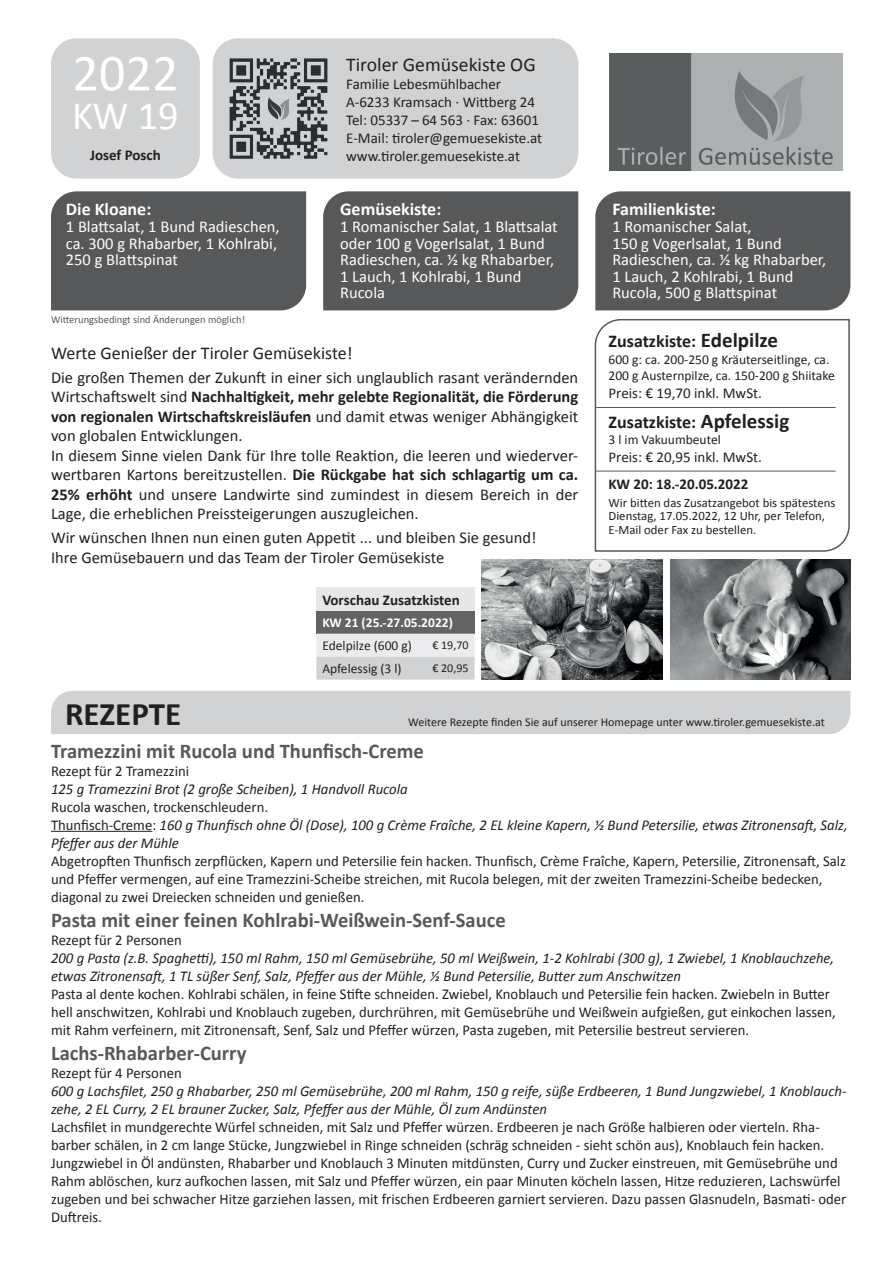
<style>
.page{position:relative;width:893px;height:1263px;background:#fff}
.page>*{position:absolute;margin:0;border:0;box-sizing:border-box;transform-origin:0 0}
.t1{font:52.5px "Calibri";color:#fff}
.t2{font:40.5px "Calibri";color:#fff}
.t3{font:700 33px "Calibri";color:#231f20}
.t4{font:700 21px "Calibri";color:#57585a}
.t5{font:19.5px "Calibri";color:#231f20}
.t6{font:700 18px "Calibri";color:#231f20}
.t7{font:700 18px "Calibri";color:#fff}
.t8{font:18px "Calibri";color:#231f20}
.t9{font:16.5px/19.5px "Calibri";color:#231f20}
.t10{font:16.5px/16.5px "Calibri";color:#fff}
.t11{font:15px/18px "Calibri";color:#231f20}
.t12{font:italic 15px/18px "Calibri";color:#231f20}
.t13{font:700 15px "Calibri";color:#231f20}
.t14{font:13.5px/16.5px "Calibri";color:#231f20}
.t15{font:700 13.5px "Calibri";color:#fff}
.t16{font:12.75px/13.5px "Calibri";color:#231f20}
.t17{font:12px "Calibri";color:#231f20}
.t18{font:10.5px "Calibri";color:#57585a}
.s1{font-weight:700}
.s2{font-size:21px}
.s3{font-style:normal}
</style>
<div class="page">
<div style="left:213px;top:38px;width:365px;height:141px;background:#d1d2d4;border-radius:26px"></div>
<img style="left:609px;top:53px;width:234px;height:117px">
<div style="left:51px;top:38px;width:149px;height:141px;background:#d1d2d4;border-radius:26px"></div>
<img style="left:229px;top:58px;width:99px;height:101px">
<div style="left:323px;top:191px;width:255px;height:119px;background:#57585a"></div>
<div style="left:595px;top:191px;width:255px;height:119px;background:#57585a"></div>
<div style="left:51px;top:191px;width:255px;height:119px;background:#57585a"></div>
<hr style="left:51px;top:831px;width:101px;height:1px;background:#231f20">
<div style="left:51px;top:691px;width:799px;height:43px;background:#d1d2d4"></div>
<img style="left:670px;top:559px;width:180px;height:121px">
<img style="left:482px;top:559px;width:180px;height:121px">
<div style="left:316px;top:587px;width:159px;height:24px;background:#e6e7e9"></div>
<div style="left:316px;top:611px;width:159px;height:23px;background:#636366"></div>
<svg style="left:316px;top:634px;width:159px;height:46px;background:#dedfe1"></svg>
<svg style="left:594px;top:318px;width:256px;height:234px"></svg>
<hr style="left:596px;top:471px;width:240px;height:1px;background:#57585a">
<hr style="left:596px;top:407px;width:240px;height:1px;background:#57585a">
<h1 class="t1" style="left:72px;top:40px;width:108px">2022</h1>
<h2 class="t2" style="left:72px;top:90px;width:108px">KW 19</h2>
<p class="t13" style="left:90px;top:146px;width:72px">Josef Posch</p>
<p class="t7" style="left:66px;top:198px;width:87px">Die Kloane:</p>
<p class="t10" style="left:66px;top:218px;width:215px">1 Blattsalat, 1 Bund Radieschen, ca. 300 g Rhabarber, 1 Kohlrabi,<br>250 g Blattspinat</p>
<p class="t18" style="left:51px;top:312px;width:196px">Witterungsbedingt sind Änderungen möglich!</p>
<h3 class="t5" style="left:346px;top:52px;width:191px">Tiroler Gemüsekiste OG</h3>
<p class="t11" style="left:346px;top:75px;width:198px">Familie Lebesmühlbacher<br>A-6233 Kramsach · Wittberg 24<br>Tel: 05337 – 64 563 · Fax: 63601<br>E-Mail: tiroler@gemuesekiste.at www.tiroler.gemuesekiste.at</p>
<p class="t7" style="left:340px;top:198px;width:103px">Gemüsekiste:</p>
<p class="t10" style="left:340px;top:218px;width:219px">1 Romanischer Salat, 1 Blattsalat oder 100 g Vogerlsalat, 1 Bund<br>Radieschen, ca. ½ kg Rhabarber,<br>1 Lauch, 1 Kohlrabi, 1 Bund<br>Rucola</p>
<p class="t8" style="left:51px;top:342px;width:303px">Werte Genießer der Tiroler Gemüsekiste!</p>
<p class="t9" style="left:51px;top:368px;width:529px">Die großen Themen der Zukunft in einer sich unglaublich rasant verändernden Wirtschaftswelt sind <span class="s1">Nachhaltigkeit, mehr gelebte Regionalität, die Förderung von regionalen Wirtschaftskreisläufen</span> und damit etwas weniger Abhängigkeit von globalen Entwicklungen.<br>In diesem Sinne vielen Dank für Ihre tolle Reaktion, die leeren und wiederver&shy;wertbaren Kartons bereitzustellen. <span class="s1">Die Rückgabe hat sich schlagartig um ca.<br>25% erhöht</span> und unsere Landwirte sind zumindest in diesem Bereich in der Lage, die erheblichen Preissteigerungen auszugleichen.</p>
<p class="t9" style="left:51px;top:528px;width:487px">Wir wünschen Ihnen nun einen guten Appetit ... und bleiben Sie gesund!<br>Ihre Gemüsebauern und das Team der Tiroler Gemüsekiste</p>
<p class="t13" style="left:322px;top:590px;width:139px">Vorschau Zusatzkisten</p>
<p class="t15" style="left:322px;top:614px;width:132px">KW 21 (25.-27.05.2022)</p>
<p class="t14" style="left:322px;top:637px;width:91px">Edelpilze (600 g)</p>
<p class="t17" style="left:432px;top:637px;width:38px">€ 19,70</p>
<p class="t14" style="left:322px;top:660px;width:81px">Apfelessig (3 l)</p>
<p class="t17" style="left:432px;top:660px;width:38px">€ 20,95</p>
<p class="t7" style="left:612px;top:198px;width:105px">Familienkiste:</p>
<p class="t10" style="left:612px;top:218px;width:215px">1 Romanischer Salat,<br>150 g Vogerlsalat, 1 Bund<br>Radieschen, ca. ½ kg Rhabarber,<br>1 Lauch, 2 Kohlrabi, 1 Bund<br>Rucola, 500 g Blattspinat</p>
<p class="t6" style="left:608px;top:330px;width:171px">Zusatzkiste: <span class="s2">Edelpilze</span></p>
<p class="t14" style="left:608px;top:351px;width:228px">600 g: ca. 200-250 g Kräuterseitlinge, ca.<br>200 g Austernpilze, ca. 150-200 g Shiitake</p>
<p class="t11" style="left:608px;top:384px;width:155px">Preis: € 19,70 inkl. MwSt.</p>
<p class="t6" style="left:608px;top:410px;width:182px">Zusatzkiste: <span class="s2">Apfelessig</span></p>
<p class="t14" style="left:608px;top:432px;width:114px">3 l im Vakuumbeutel</p>
<p class="t11" style="left:608px;top:448px;width:155px">Preis: € 20,95 inkl. MwSt.</p>
<p class="t13" style="left:608px;top:474px;width:141px">KW 20: 18.-20.05.2022</p>
<p class="t16" style="left:608px;top:496px;width:228px">Wir bitten das Zusatzangebot bis spätestens<br>Dienstag, 17.05.2022, 12 Uhr, per Telefon,<br>E-Mail oder Fax zu bestellen.</p>
<h3 class="t3" style="left:65px;top:692px;width:118px">REZEPTE</h3>
<p class="t17" style="left:408px;top:714px;width:418px">Weitere Rezepte finden Sie auf unserer Homepage unter www.tiroler.gemuesekiste.at</p>
<h3 class="t4" style="left:51px;top:737px;width:374px">Tramezzini mit Rucola und Thunfisch-Creme</h3>
<p class="t11" style="left:51px;top:762px;width:140px">Rezept für 2 Tramezzini</p>
<p class="t12" style="left:51px;top:779px;width:358px">125 g Tramezzini Brot (2 große Scheiben), 1 Handvoll Rucola</p>
<p class="t12" style="left:51px;top:797px;width:798px"><span class="s3">Rucola waschen, trockenschleudern.<br>Thunfisch-Creme:</span> 160 g Thunfisch ohne Öl (Dose), 100 g Crème Fraîche, 2 EL kleine Kapern, ½ Bund Petersilie, etwas Zitronensaft, Salz,<br>Pfeffer aus der Mühle</p>
<p class="t11" style="left:51px;top:852px;width:797px">Abgetropften Thunfisch zerpflücken, Kapern und Petersilie fein hacken. Thunfisch, Crème Fraîche, Kapern, Petersilie, Zitronensaft, Salz und Pfeffer vermengen, auf eine Tramezzini-Scheibe streichen, mit Rucola belegen, mit der zweiten Tramezzini-Scheibe bedecken, diagonal zu zwei Dreiecken schneiden und genießen.</p>
<h3 class="t4" style="left:51px;top:906px;width:456px">Pasta mit einer feinen Kohlrabi-Weißwein-Senf-Sauce</h3>
<p class="t11" style="left:51px;top:931px;width:132px">Rezept für 2 Personen</p>
<p class="t12" style="left:51px;top:948px;width:785px">200 g Pasta (z.B. Spaghetti), 150 ml Rahm, 150 ml Gemüsebrühe, 50 ml Weißwein, 1-2 Kohlrabi (300 g), 1 Zwiebel, 1 Knoblauchzehe, etwas Zitronensaft, 1 TL süßer Senf, Salz, Pfeffer aus der Mühle, ½ Bund Petersilie, Butter zum Anschwitzen</p>
<p class="t11" style="left:51px;top:985px;width:786px">Pasta al dente kochen. Kohlrabi schälen, in feine Stifte schneiden. Zwiebel, Knoblauch und Petersilie fein hacken. Zwiebeln in Butter hell anschwitzen, Kohlrabi und Knoblauch zugeben, durchrühren, mit Gemüsebrühe und Weißwein aufgießen, gut einkochen lassen, mit Rahm verfeinern, mit Zitronensaft, Senf, Salz und Pfeffer würzen, Pasta zugeben, mit Petersilie bestreut servieren.</p>
<h3 class="t4" style="left:51px;top:1040px;width:197px">Lachs-Rhabarber-Curry</h3>
<p class="t11" style="left:51px;top:1064px;width:132px">Rezept für 4 Personen</p>
<p class="t12" style="left:51px;top:1081px;width:797px">600 g Lachsfilet, 250 g Rhabarber, 250 ml Gemüsebrühe, 200 ml Rahm, 150 g reife, süße Erdbeeren, 1 Bund Jungzwiebel, 1 Knoblauch&shy;zehe, 2 EL Curry, 2 EL brauner Zucker, Salz, Pfeffer aus der Mühle, Öl zum Andünsten</p>
<p class="t11" style="left:51px;top:1118px;width:797px">Lachsfilet in mundgerechte Würfel schneiden, mit Salz und Pfeffer würzen. Erdbeeren je nach Größe halbieren oder vierteln. Rha&shy;barber schälen, in 2 cm lange Stücke, Jungzwiebel in Ringe schneiden (schräg schneiden - sieht schön aus), Knoblauch fein hacken.<br>Jungzwiebel in Öl andünsten, Rhabarber und Knoblauch 3 Minuten mitdünsten, Curry und Zucker einstreuen, mit Gemüsebrühe und Rahm ablöschen, kurz aufkochen lassen, mit Salz und Pfeffer würzen, ein paar Minuten köcheln lassen, Hitze reduzieren, Lachswürfel zugeben und bei schwacher Hitze garziehen lassen, mit frischen Erdbeeren garniert servieren. Dazu passen Glasnudeln, Basmati- oder Duftreis.</p>
</div>
